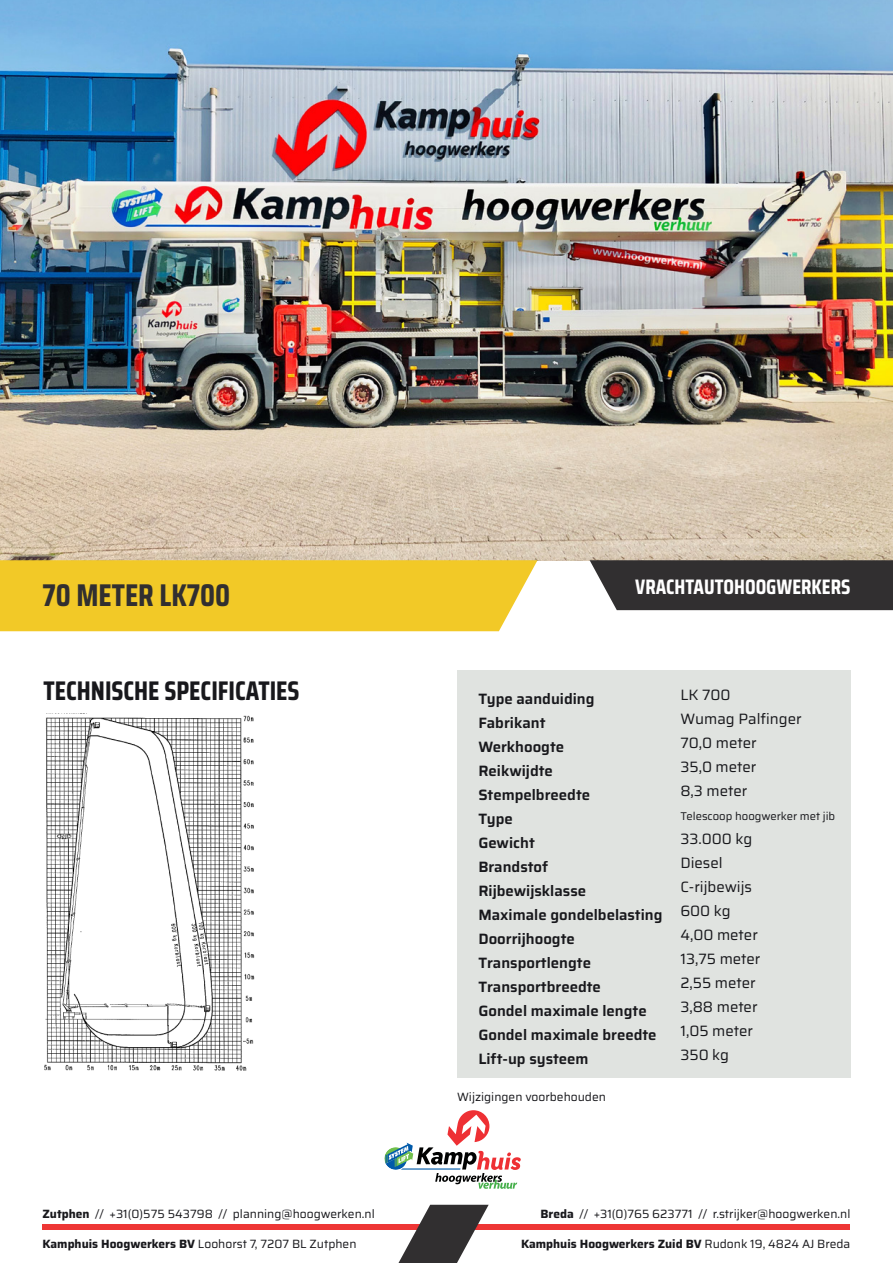
<style>
.page{position:relative;width:893px;height:1263px;background:#fff}
.page>*{position:absolute;margin:0;border:0;box-sizing:border-box;transform-origin:0 0}
.t1{font:700 31.5px "Saira Condensed";color:#312f30}
.t2{font:700 27px "Saira Condensed";color:#18181c}
.t3{font:700 21px "Saira Condensed";color:#fff}
.t4{font:600 15px "Saira";color:#18181c}
.t5{font:15px "Saira";color:#18181c}
.t6{font:12px "Saira";color:#18181c}
.t7{font:700 12px "Saira";color:#18181c}
.t8{font:11.25px "Saira";color:#18181c}
.s1{font-weight:700}
.s2{font-weight:400}
</style>
<div class="page">
<svg style="left:384px;top:1110px;width:137px;height:79px"></svg>
<div style="left:43px;top:1224px;width:807px;height:6px;background:#ee3635"></div>
<svg style="left:398px;top:1205px;width:91px;height:58px"></svg>
<img style="left:0;top:0;width:893px;height:560px">
<div style="left:0;top:560px;width:537px;height:71px;background:#f2c927"></div>
<img style="left:44px;top:713px;width:211px;height:358px">
<div style="left:457px;top:670px;width:393px;height:407px;background:#e0e3e0"></div>
<div style="left:590px;top:560px;width:303px;height:50px;background:#312f30"></div>
<p class="t1" style="left:43px;top:571px;width:189px">70 METER LK700</p>
<p class="t3" style="left:635px;top:570px;width:217px">VRACHTAUTOHOOGWERKERS</p>
<p class="t2" style="left:44px;top:670px;width:257px">TECHNISCHE SPECIFICATIES</p>
<p class="t4" style="left:478px;top:687px;width:118px">Type aanduiding</p>
<p class="t4" style="left:478px;top:711px;width:69px">Fabrikant</p>
<p class="t4" style="left:478px;top:735px;width:87px">Werkhoogte</p>
<p class="t4" style="left:478px;top:759px;width:76px">Reikwijdte</p>
<p class="t4" style="left:478px;top:783px;width:113px">Stempelbreedte</p>
<p class="t4" style="left:478px;top:807px;width:36px">Type</p>
<p class="t4" style="left:478px;top:831px;width:58px">Gewicht</p>
<p class="t4" style="left:478px;top:855px;width:71px">Brandstof</p>
<p class="t4" style="left:478px;top:879px;width:109px">Rijbewijsklasse</p>
<p class="t4" style="left:478px;top:903px;width:186px">Maximale gondelbelasting</p>
<p class="t4" style="left:478px;top:927px;width:98px">Doorrijhoogte</p>
<p class="t4" style="left:478px;top:951px;width:114px">Transportlengte</p>
<p class="t4" style="left:478px;top:975px;width:124px">Transportbreedte</p>
<p class="t4" style="left:478px;top:999px;width:170px">Gondel maximale lengte</p>
<p class="t4" style="left:478px;top:1023px;width:180px">Gondel maximale breedte</p>
<p class="t4" style="left:478px;top:1047px;width:112px">Lift-up systeem</p>
<p class="t6" style="left:457px;top:1087px;width:150px">Wijzigingen voorbehouden</p>
<p class="t5" style="left:680px;top:683px;width:52px">LK 700</p>
<p class="t5" style="left:680px;top:707px;width:123px">Wumag Palfinger</p>
<p class="t5" style="left:680px;top:731px;width:78px">70,0 meter</p>
<p class="t5" style="left:680px;top:755px;width:78px">35,0 meter</p>
<p class="t5" style="left:680px;top:779px;width:68px">8,3 meter</p>
<p class="t8" style="left:680px;top:807px;width:156px">Telescoop hoogwerker met jib</p>
<p class="t5" style="left:680px;top:827px;width:73px">33.000 kg</p>
<p class="t5" style="left:680px;top:851px;width:44px">Diesel</p>
<p class="t5" style="left:680px;top:875px;width:73px">C-rijbewijs</p>
<p class="t5" style="left:680px;top:899px;width:52px">600 kg</p>
<p class="t5" style="left:680px;top:923px;width:79px">4,00 meter</p>
<p class="t5" style="left:680px;top:947px;width:82px">13,75 meter</p>
<p class="t5" style="left:680px;top:971px;width:77px">2,55 meter</p>
<p class="t5" style="left:680px;top:995px;width:79px">3,88 meter</p>
<p class="t5" style="left:680px;top:1019px;width:74px">1,05 meter</p>
<p class="t5" style="left:680px;top:1043px;width:50px">350 kg</p>
<p class="t6" style="left:43px;top:1205px;width:334px"><span class="s1">Zutphen</span> // +31(0)575 543798 // planning@hoogwerken.nl</p>
<p class="t6" style="left:540px;top:1205px;width:312px"><span class="s1">Breda</span> // +31(0)765 623771 // r.strijker@hoogwerken.nl</p>
<p class="t6" style="left:43px;top:1234px;width:316px"><span class="s1">Kamphuis Hoogwerkers BV</span> Loohorst 7, 7207 BL Zutphen</p>
<p class="t7" style="left:521px;top:1234px;width:331px">Kamphuis Hoogwerkers Zuid BV <span class="s2">Rudonk 19, 4824 AJ Breda</span></p>
</div>
